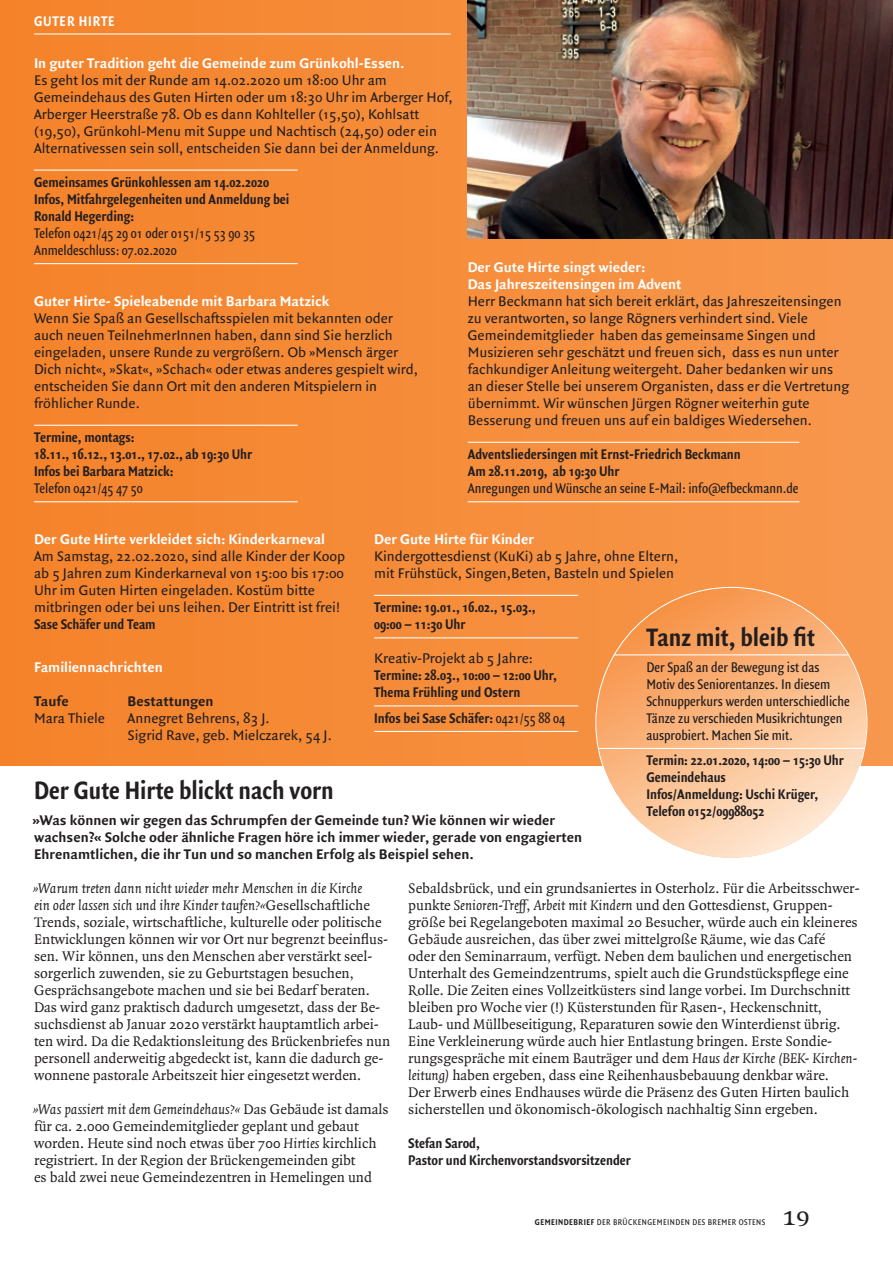
<style>
.page{position:relative;width:893px;height:1263px;background:#fff}
.page>*{position:absolute;margin:0;border:0;box-sizing:border-box;transform-origin:0 0}
.t1{font:700 27px "Quadraat Sans Con";color:#231f20}
.t2{font:27px "Quadraat Small Caps";color:#231f20}
.t3{font:15px/17px "Quadraat";color:#231f20}
.t4{font:15px/17px "Quadraat Sans";color:#231f20}
.t5{font:700 15px/17px "Quadraat Sans Con";color:#231f20}
.t6{font:15px/17px "Quadraat Sans Con";color:#231f20}
.t7{font:700 15px/17px "Quadraat Sans";color:#fff}
.t8{font:700 15px/17px "Quadraat Sans";color:#231f20}
.t9{font:700 15px "Quadraat Sans Con";letter-spacing:.05em;color:#fff}
.t10{font:9px "Quadraat Sans Con";letter-spacing:.05em;color:#231f20}
.s1{font-weight:400}
.s2{font-style:italic}
.s3{font-weight:700}
</style>
<div class="page">
<div style="left:0;top:0;width:893px;height:765px;background:linear-gradient(to right,#f58329,#f6974e)"></div>
<hr style="left:34px;top:33px;width:417px;height:2px;background:#fff">
<svg style="left:595px;top:587px;width:272px;height:271px;background:#fabf8f"></svg>
<hr style="left:614px;top:654px;width:235px;height:1px;background:#fff">
<hr style="left:598px;top:748px;width:267px;height:1px;background:#fff">
<hr style="left:34px;top:263px;width:264px;height:1px;background:#fff">
<hr style="left:34px;top:425px;width:264px;height:1px;background:#fff">
<hr style="left:34px;top:501px;width:264px;height:1px;background:#fff">
<hr style="left:468px;top:501px;width:331px;height:1px;background:#fff">
<hr style="left:468px;top:442px;width:331px;height:1px;background:#fff">
<hr style="left:34px;top:170px;width:264px;height:1px;background:#fff">
<hr style="left:374px;top:595px;width:204px;height:1px;background:#fff">
<hr style="left:374px;top:637px;width:204px;height:1px;background:#fff">
<hr style="left:374px;top:705px;width:204px;height:1px;background:#fff">
<hr style="left:374px;top:731px;width:204px;height:1px;background:#fff">
<img style="left:468px;top:0;width:425px;height:238px">
<p class="t9" style="left:34px;top:15px;width:82px">GUTER HIRTE</p>
<p class="t7" style="left:34px;top:56px;width:372px">In guter Tradition geht die Gemeinde zum Grünkohl-Essen.</p>
<p class="t4" style="left:34px;top:73px;width:420px">Es geht los mit der Runde am 14.02.2020 um 18:00 Uhr am Gemeindehaus des Guten Hirten oder um 18:30 Uhr im Arberger Hof, Arberger Heerstraße 78. Ob es dann Kohlteller (15,50), Kohlsatt (19,50), Grün kohl-Menu mit Suppe und Nachtisch (24,50) oder ein Alternativessen sein soll, entscheiden Sie dann bei der Anmeldung.</p>
<p class="t5" style="left:34px;top:175px;width:257px">Gemeinsames Grünkohlessen am 14.02.2020<br>Infos, Mitfahrgelegenheiten und Anmeldung bei<br>Ronald Hegerding:</p>
<p class="t6" style="left:34px;top:226px;width:223px">Telefon 0421/45 29 01 oder 0151/15 53 90 35<br>Anmeldeschluss: 07.02.2020</p>
<p class="t7" style="left:34px;top:294px;width:297px">Guter Hirte- Spieleabende mit Barbara Matzick</p>
<p class="t4" style="left:34px;top:311px;width:386px">Wenn Sie Spaß an Gesellschaftsspielen mit bekannten oder auch neuen TeilnehmerInnen haben, dann sind Sie herzlich eingeladen, unsere Runde zu vergrößern. Ob »Mensch ärger Dich nicht«, »Skat«, »Schach« oder etwas anderes gespielt wird, entscheiden Sie dann Ort mit den anderen Mitspielern in fröhlicher Runde.</p>
<p class="t5" style="left:34px;top:430px;width:220px">Termine, montags:<br>18.11., 16.12., 13.01., 17.02., ab 19:30 Uhr<br>Infos bei Barbara Matzick:</p>
<p class="t6" style="left:34px;top:481px;width:110px">Telefon 0421/45 47 50</p>
<p class="t7" style="left:468px;top:260px;width:215px">Der Gute Hirte singt wieder:<br>Das Jahreszeitensingen im Advent</p>
<p class="t4" style="left:468px;top:294px;width:383px">Herr Beckmann hat sich bereit erklärt, das Jahreszeitensingen zu verantworten, so lange Rögners verhindert sind. Viele Gemeindemitglieder haben das gemeinsame Singen und Musizieren sehr geschätzt und freuen sich, dass es nun unter fachkundiger Anleitung weitergeht. Daher bedanken wir uns an dieser Stelle bei unserem Organisten, dass er die Vertretung übernimmt. Wir wünschen Jürgen Rögner weiterhin gute Besserung und freuen uns auf ein baldiges Wiedersehen.</p>
<p class="t5" style="left:468px;top:447px;width:275px">Adventsliedersingen mit Ernst-Friedrich Beckmann<br>Am 28.11.2019, ab 19:30 Uhr</p>
<p class="t6" style="left:468px;top:481px;width:332px">Anregungen und Wünsche an seine E-Mail: info@efbeckmann.de</p>
<p class="t7" style="left:34px;top:532px;width:293px">Der Gute Hirte verkleidet sich: Kinderkarneval</p>
<p class="t4" style="left:34px;top:549px;width:313px">Am Samstag, 22.02.2020, sind alle Kinder der Koop ab 5 Jahren zum Kinderkarneval von 15:00 bis 17:00<br>Uhr im Guten Hirten eingeladen. Kostüm bitte mitbringen oder bei uns leihen. Der Eintritt ist frei!</p>
<p class="t5" style="left:34px;top:617px;width:123px">Sase Schäfer und Team</p>
<p class="t7" style="left:374px;top:532px;width:161px">Der Gute Hirte für Kinder</p>
<p class="t4" style="left:374px;top:549px;width:306px">Kindergottesdienst (KuKi) ab 5 Jahre, ohne Eltern, mit Frühstück, Singen,Beten, Basteln und Spielen</p>
<p class="t5" style="left:374px;top:600px;width:163px">Termine: 19.01., 16.02., 15.03.,<br>09:00 – 11:30 Uhr</p>
<p class="t4" style="left:374px;top:651px;width:160px">Kreativ-Projekt ab 5 Jahre:</p>
<p class="t5" style="left:374px;top:668px;width:184px">Termine: 28.03., 10:00 – 12:00 Uhr,<br>Thema Frühling und Ostern</p>
<p class="t5" style="left:374px;top:711px;width:192px">Infos bei Sase Schäfer: <span class="s1">0421/55 88 04</span></p>
<h1 class="t1" style="left:646px;top:627px;width:170px">Tanz mit, bleib fit</h1>
<p class="t6" style="left:646px;top:660px;width:205px">Der Spaß an der Bewegung ist das Motiv des Seniorentanzes. In diesem Schnupperkurs werden unterschiedliche Tänze zu verschieden Musikrichtungen ausprobiert. Machen Sie mit.</p>
<p class="t5" style="left:646px;top:753px;width:199px">Termin: 22.01.2020, 14:00 – 15:30 Uhr<br>Gemeindehaus<br>Infos/Anmeldung: Uschi Krüger,<br>Telefon 0152/09988052</p>
<p class="t7" style="left:34px;top:660px;width:130px">Familiennachrichten</p>
<p class="t8" style="left:34px;top:694px;width:36px">Taufe</p>
<p class="t4" style="left:34px;top:711px;width:73px">Mara Thiele</p>
<p class="t8" style="left:128px;top:694px;width:88px">Bestattungen</p>
<p class="t4" style="left:128px;top:711px;width:206px">Annegret Behrens, 83 J.<br>Sigrid Rave, geb. Mielczarek, 54 J.</p>
<h1 class="t1" style="left:34px;top:780px;width:301px">Der Gute Hirte blickt nach vorn</h1>
<p class="t8" style="left:33px;top:813px;width:551px">»Was können wir gegen das Schrumpfen der Gemeinde tun? Wie können wir wieder wachsen?« Solche oder ähnliche Fragen höre ich immer wieder, gerade von engagierten<br>Ehrenamtlichen, die ihr Tun und so manchen Erfolg als Beispiel sehen.</p>
<p class="t3" style="left:33px;top:881px;width:359px"><span class="s2">»Warum treten dann nicht wieder mehr Menschen in die Kirche<br>ein oder lassen sich und ihre Kinder taufen?«</span>Gesellschaftliche Trends, soziale, wirtschaftliche, kulturelle oder politische Entwicklungen können wir vor Ort nur begrenzt beeinflus&shy;sen. Wir können, uns den Menschen aber verstärkt seel - sorgerlich zuwenden, sie zu Geburts tagen besuchen, Gesprächsangebote machen und sie bei Bedarf beraten.<br>Das wird ganz praktisch dadurch umgesetzt, dass der Be&shy;suchsdienst ab Januar 2020 verstärkt hauptamtlich arbei&shy;ten wird. Da die Redaktionsleitung des Brückenbriefes nun personell anderweitig abgedeckt ist, kann die dadurch ge&shy;wonnene pastorale Arbeitszeit hier eingesetzt werden.</p>
<p class="t3" style="left:33px;top:1102px;width:357px"><span class="s2">»Was passiert mit dem Gemeindehaus?«</span> Das Gebäude ist damals für ca. 2.000 Gemeindemitglieder geplant und gebaut worden. Heute sind noch etwas über 700 <span class="s2">Hirties</span> kirchlich registriert. In der Region der Brückengemeinden gibt<br>es bald zwei neue Gemeindezentren in Hemelingen und</p>
<p class="t3" style="left:408px;top:881px;width:453px">Sebaldsbrück, und ein grundsaniertes in Osterholz. Für die Arbeitsschwer&shy;punkte <span class="s2">Senioren-Treff</span>, <span class="s2">Arbeit mit Kindern</span> und den Gottesdienst, Gruppen&shy;größe bei Regelangeboten maximal 20 Besucher, würde auch ein kleineres Gebäude ausreichen, das über zwei mittelgroße Räume, wie das Café<br>oder den Seminarraum, verfügt. Neben dem baulichen und energetischen Unterhalt des Gemeindzentrums, spielt auch die Grundstückspflege eine Rolle. Die Zeiten eines Vollzeitküsters sind lange vorbei. Im Durchschnitt bleiben pro Woche vier (!) Küsterstunden für Rasen-, Heckenschnitt, Laub- und Müllbeseitigung, Reparaturen sowie den Winterdienst übrig.<br>Eine Verkleinerung würde auch hier Entlastung bringen. Erste Sondie&shy;rungsgespräche mit einem Bauträger und dem <span class="s2">Haus der Kirche (BEK- Kirchen&shy;leitung)</span> haben ergeben, dass eine Reihenhausbebauung denkbar wäre.<br>Der Erwerb eines Endhauses würde die Präsenz des Guten Hirten baulich sicherstellen und ökonomisch-ökologisch nachhaltig Sinn ergeben.</p>
<p class="t5" style="left:408px;top:1136px;width:224px">Stefan Sarod,<br>Pastor und Kirchenvorstandsvorsitzender</p>
<p class="t10" style="left:535px;top:1218px;width:232px"><span class="s3">GEMEINDEBRIEF</span> DER BRÜCKENGEMEINDEN DES BREMER OSTENS</p>
<h1 class="t2" style="left:782px;top:1199px;width:29px">19</h1>
</div>
